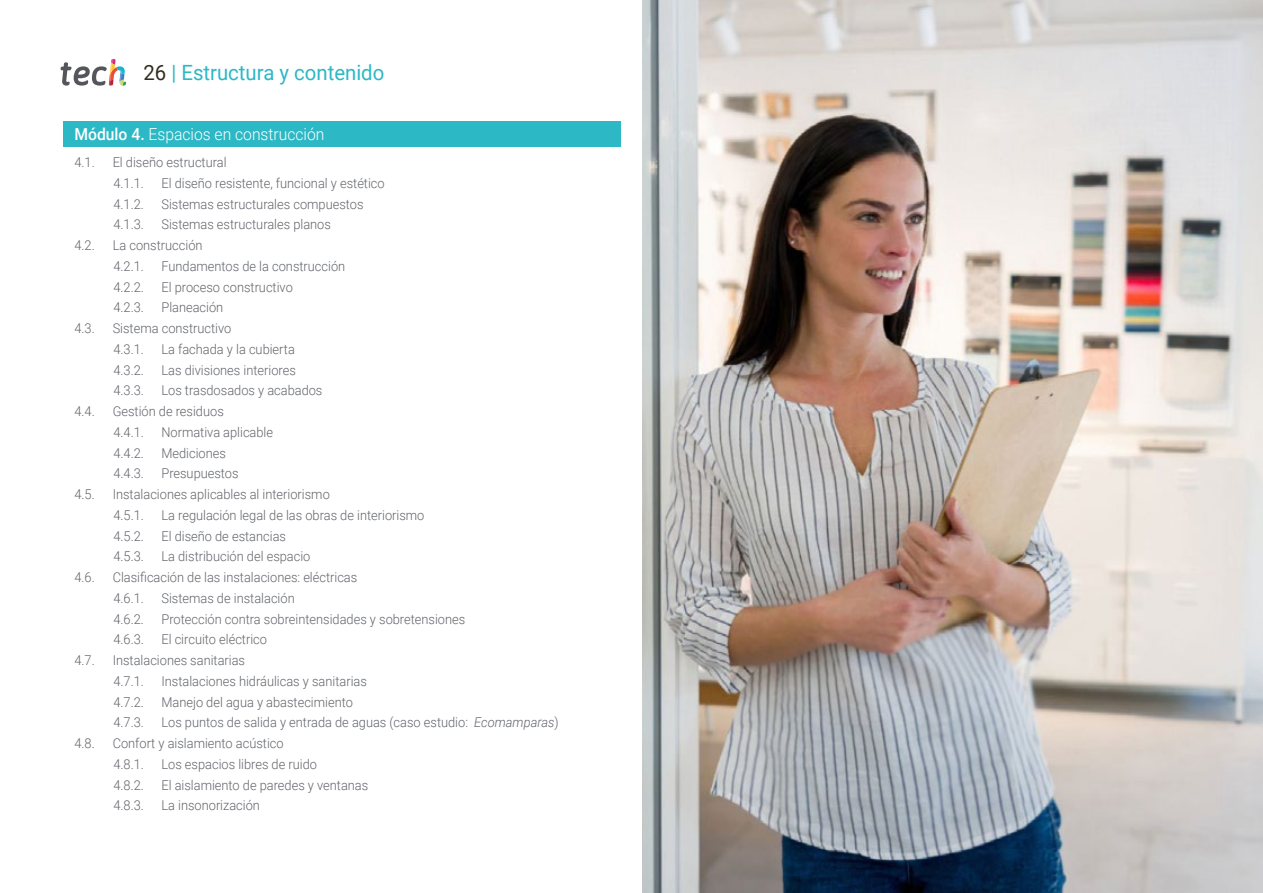
<style>
.page{position:relative;width:1263px;height:893px;background:#fff}
.page>*{position:absolute;margin:0;border:0;box-sizing:border-box;transform-origin:0 0}
.t1{font:21px "Roboto";color:#2db8c5}
.t2{font:300 16.5px "Roboto";color:#fff;scale:.95 1}
.t3{font:300 13.5px/20.7px "Roboto";color:#61646a;scale:.95 1}
.s1{color:#312e20}
.s2{font-weight:500}
.s3{font-style:italic}
</style>
<div class="page">
<div style="left:63px;top:121px;width:558px;height:25px;background:#2db8c5"></div>
<svg style="left:61px;top:59px;width:65px;height:27px"></svg>
<img style="left:642px;top:0;width:621px;height:893px">
<h1 class="t1" style="left:144px;top:57px;width:242px"><span class="s1">26</span> | Estructura y contenido</h1>
<p class="t2" style="left:74px;top:123px;width:265px"><span class="s2">Módulo 4.</span> Espacios en construcción</p>
<p class="t3" style="left:74px;top:151px;width:23px">4.1.</p>
<p class="t3" style="left:113px;top:151px;width:121px">El diseño estructural<br>4.1.1.</p>
<p class="t3" style="left:161px;top:172px;width:237px">El diseño resistente, funcional y estético</p>
<p class="t3" style="left:113px;top:193px;width:34px">4.1.2.</p>
<p class="t3" style="left:161px;top:193px;width:214px">Sistemas estructurales compuestos</p>
<p class="t3" style="left:113px;top:214px;width:34px">4.1.3.</p>
<p class="t3" style="left:161px;top:214px;width:180px">Sistemas estructurales planos</p>
<p class="t3" style="left:74px;top:234px;width:23px">4.2.</p>
<p class="t3" style="left:113px;top:234px;width:96px">La construcción<br>4.2.1.</p>
<p class="t3" style="left:161px;top:255px;width:195px">Fundamentos de la construcción</p>
<p class="t3" style="left:113px;top:276px;width:34px">4.2.2.</p>
<p class="t3" style="left:161px;top:276px;width:140px">El proceso constructivo</p>
<p class="t3" style="left:113px;top:297px;width:34px">4.2.3.</p>
<p class="t3" style="left:161px;top:297px;width:67px">Planeación</p>
<p class="t3" style="left:74px;top:317px;width:23px">4.3.</p>
<p class="t3" style="left:113px;top:317px;width:126px">Sistema constructivo<br>4.3.1.</p>
<p class="t3" style="left:161px;top:338px;width:142px">La fachada y la cubierta</p>
<p class="t3" style="left:113px;top:359px;width:34px">4.3.2.</p>
<p class="t3" style="left:161px;top:359px;width:143px">Las divisiones interiores</p>
<p class="t3" style="left:113px;top:380px;width:34px">4.3.3.</p>
<p class="t3" style="left:161px;top:380px;width:171px">Los trasdosados y acabados</p>
<p class="t3" style="left:74px;top:400px;width:23px">4.4.</p>
<p class="t3" style="left:113px;top:400px;width:118px">Gestión de residuos<br>4.4.1.</p>
<p class="t3" style="left:161px;top:421px;width:119px">Normativa aplicable</p>
<p class="t3" style="left:113px;top:442px;width:34px">4.4.2.</p>
<p class="t3" style="left:161px;top:442px;width:69px">Mediciones</p>
<p class="t3" style="left:113px;top:463px;width:34px">4.4.3.</p>
<p class="t3" style="left:161px;top:463px;width:83px">Presupuestos</p>
<p class="t3" style="left:74px;top:483px;width:23px">4.5.</p>
<p class="t3" style="left:113px;top:483px;width:230px">Instalaciones aplicables al interiorismo<br>4.5.1.</p>
<p class="t3" style="left:161px;top:504px;width:278px">La regulación legal de las obras de interiorismo</p>
<p class="t3" style="left:113px;top:525px;width:34px">4.5.2.</p>
<p class="t3" style="left:161px;top:525px;width:133px">El diseño de estancias</p>
<p class="t3" style="left:113px;top:546px;width:34px">4.5.3.</p>
<p class="t3" style="left:161px;top:546px;width:158px">La distribución del espacio</p>
<p class="t3" style="left:74px;top:566px;width:23px">4.6.</p>
<p class="t3" style="left:113px;top:566px;width:259px">Clasificación de las instalaciones: eléctricas<br>4.6.1.</p>
<p class="t3" style="left:161px;top:587px;width:142px">Sistemas de instalación</p>
<p class="t3" style="left:113px;top:608px;width:34px">4.6.2.</p>
<p class="t3" style="left:161px;top:608px;width:321px">Protección contra sobreintensidades y sobretensiones</p>
<p class="t3" style="left:113px;top:629px;width:34px">4.6.3.</p>
<p class="t3" style="left:161px;top:629px;width:113px">El circuito eléctrico</p>
<p class="t3" style="left:74px;top:649px;width:23px">4.7.</p>
<p class="t3" style="left:113px;top:649px;width:141px">Instalaciones sanitarias<br>4.7.1.</p>
<p class="t3" style="left:161px;top:670px;width:218px">Instalaciones hidráulicas y sanitarias</p>
<p class="t3" style="left:113px;top:691px;width:34px">4.7.2.</p>
<p class="t3" style="left:161px;top:691px;width:203px">Manejo del agua y abastecimiento</p>
<p class="t3" style="left:113px;top:712px;width:34px">4.7.3.</p>
<p class="t3" style="left:161px;top:712px;width:420px">Los puntos de salida y entrada de aguas (caso estudio: <span class="s3">Ecomamparas</span>)</p>
<p class="t3" style="left:74px;top:732px;width:23px">4.8.</p>
<p class="t3" style="left:113px;top:732px;width:182px">Confort y aislamiento acústico<br>4.8.1.</p>
<p class="t3" style="left:161px;top:753px;width:165px">Los espacios libres de ruido</p>
<p class="t3" style="left:113px;top:774px;width:34px">4.8.2.</p>
<p class="t3" style="left:161px;top:774px;width:219px">El aislamiento de paredes y ventanas</p>
<p class="t3" style="left:113px;top:795px;width:34px">4.8.3.</p>
<p class="t3" style="left:161px;top:795px;width:105px">La insonorización</p>
</div>
